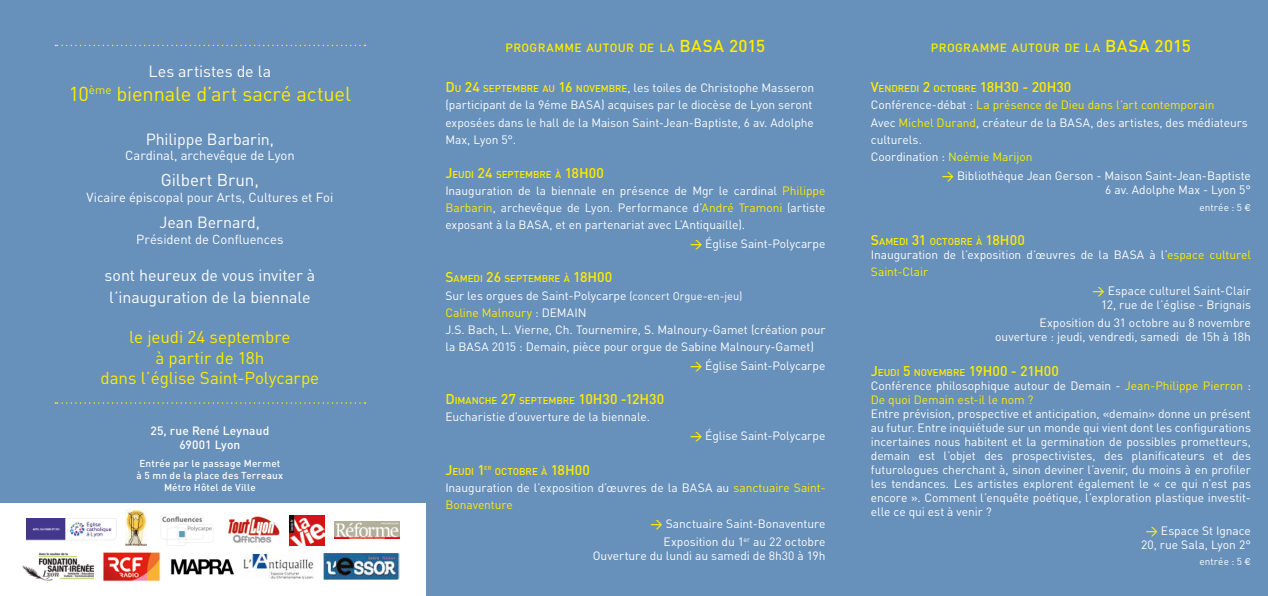
<style>
.page{position:relative;width:1268px;height:596px;background:#fff}
.page>*{position:absolute;margin:0;border:0;box-sizing:border-box;transform-origin:0 0}
.t1{font:20px "DIN";letter-spacing:-.01em;color:#ffed00}
.t2{font:17px/20.4px "DIN";letter-spacing:-.005em;color:#ffed00;text-align:center}
.t3{font:17px "DIN";letter-spacing:-.005em;color:#fff}
.t4{font:16px/21.6px "DIN";letter-spacing:-.005em;color:#fff}
.t5{font:500 14px "DIN";letter-spacing:-.005em;color:#ffed00}
.t6{font:13px "DIN";letter-spacing:-.005em;color:#fff}
.t7{font:12px/17px "DIN";letter-spacing:-.005em;color:#fff}
.t8{font:12px/14px "DIN";letter-spacing:-.005em;color:#ffed00}
.t9{font:500 12px/14.4px "DIN";letter-spacing:.01em;color:#fff;text-align:center}
.t10{font:500 11.9px "DIN";letter-spacing:.03em;color:#ffed00}
.t11{font:500 10px/12px "DIN";letter-spacing:.015em;color:#fff;text-align:center}
.t12{font:10px "DIN";letter-spacing:.005em;color:#fff}
.t13{font:500 9.8px "DIN";letter-spacing:-.005em;color:#ffed00}
.t14{font:500 5.7px "DIN";color:#ffed00}
.s1{font-size:17px}
.s2{font-weight:500;font-size:14px;color:#ffed00}
.s3{font-weight:500;font-size:9.8px;color:#ffed00}
.s4{font-size:14px}
.s5{color:#ffed00}
.s6{font-weight:500;color:#ffed00}
.s7{font-size:11px}
.s8{font-family:"Din B01"}
.s9{font-size:9.8px}
.s10{color:#fff}
</style>
<div class="page">
<div style="left:0;top:0;width:1267px;height:595px;background:#6790bb"></div>
<div style="left:0;top:503px;width:425px;height:92px;background:#fff"></div>
<img style="left:290px;top:515px;width:35px;height:30px">
<img style="left:162px;top:516px;width:51px;height:29px">
<img style="left:27px;top:518px;width:89px;height:21px">
<svg style="left:55px;top:402px;width:310px;height:1px"></svg>
<svg style="left:55px;top:45px;width:310px;height:1px"></svg>
<img style="left:23px;top:552px;width:70px;height:28px">
<img style="left:244px;top:554px;width:70px;height:24px">
<img style="left:323px;top:553px;width:77px;height:25px">
<img style="left:103px;top:552px;width:57px;height:29px">
<img style="left:334px;top:521px;width:66px;height:17px">
<img style="left:171px;top:559px;width:63px;height:16px">
<img style="left:228px;top:516px;width:52px;height:26px">
<img style="left:125px;top:509px;width:21px;height:36px">
<h3 class="t4" style="left:149px;top:60px;width:124px">Les artistes de la</h3>
<h1 class="t1" style="left:69px;top:81px;width:283px">10<sup>ème</sup> biennale d’art sacré actuel</h1>
<h3 class="t4" style="left:146px;top:128px;width:130px">Philippe Barbarin,</h3>
<p class="t6" style="left:125px;top:147px;width:171px">Cardinal, archevêque de Lyon</p>
<h2 class="t3" style="left:161px;top:169px;width:99px">Gilbert Brun,</h2>
<p class="t6" style="left:86px;top:189px;width:248px">Vicaire épiscopal pour Arts, Cultures et Foi</p>
<h3 class="t4" style="left:160px;top:211px;width:102px">Jean Bernard,</h3>
<p class="t6" style="left:136px;top:230px;width:149px">Président de Confluences</p>
<h3 class="t4" style="left:105px;top:264px;width:212px">sont heureux de vous inviter à l’inauguration de la biennale</h3>
<h2 class="t2" style="left:100px;top:326px;width:220px">le jeudi 24 septembre<br>à partir de 18h<br>dans l’église Saint-Polycarpe</h2>
<p class="t9" style="left:150px;top:422px;width:120px">25, rue René Leynaud<br>69001 Lyon</p>
<p class="t11" style="left:136px;top:457px;width:148px">Entrée par le passage Mermet à 5 mn de la place des Terreaux<br>Métro Hôtel de Ville</p>
<p class="t10" style="left:505px;top:40px;width:261px">PROGRAMME AUTOUR DE LA <span class="s1">BASA 2015</span></p>
<p class="t10" style="left:930px;top:40px;width:261px">PROGRAMME AUTOUR DE LA <span class="s1">BASA 2015</span></p>
<p class="t7" style="left:445px;top:79px;width:370px"><span class="s2">D</span> <span class="s3">U</span> <span class="s2">24</span> <span class="s3">SEPTEMBRE AU</span> <span class="s2">16</span> <span class="s3">NOVEMBRE</span>, les toiles de Christophe Masseron (participant de la 9éme BASA) acquises par le diocèse de Lyon seront exposées dans le hall de la Maison Saint-Jean-Baptiste, 6 av. Adolphe Max, Lyon 5°.</p>
<p class="t13" style="left:445px;top:168px;width:160px"><span class="s4">J</span>EUDI <span class="s4">24</span> SEPTEMBRE À <span class="s4">18H00</span></p>
<p class="t7" style="left:445px;top:182px;width:381px;text-align:justify">Inauguration de la biennale en présence de Mgr le cardinal <span class="s5">Philippe Barbarin</span>, archevêque de Lyon. Performance d’<span class="s5">André Tramoni</span> (artiste exposant à la BASA, et en partenariat avec L’Antiquaille).</p>
<p class="t7" style="left:690px;top:235px;width:137px"><span class="s6">&gt;</span> Église Saint-Polycarpe</p>
<p class="t13" style="left:445px;top:272px;width:168px"><span class="s4">S</span>AMEDI <span class="s4">26</span> SEPTEMBRE À <span class="s4">18H00</span></p>
<p class="t7" style="left:445px;top:286px;width:381px">Sur les orgues de Saint-Polycarpe <span class="s7">(concert Orgue-en-jeu)<br></span><span class="s5">Caline Malnoury</span> : DEMAIN<br>J.S. Bach, L. Vierne, Ch. Tournemire, S. Malnoury-Gamet (création pour la BASA 2015 : Demain, pièce pour orgue de Sabine Malnoury-Gamet)</p>
<p class="t7" style="left:690px;top:356px;width:137px"><span class="s6">&gt;</span> Église Saint-Polycarpe</p>
<p class="t13" style="left:445px;top:394px;width:220px"><span class="s4">D</span> IMANCH E <span class="s4">27</span> SEPTEMBRE <span class="s4">10H30 -12H30</span></p>
<p class="t7" style="left:445px;top:407px;width:206px">Eucharistie d’ouverture de la biennale.</p>
<p class="t7" style="left:690px;top:426px;width:137px"><span class="s6">&gt;</span> Église Saint-Polycarpe</p>
<p class="t13" style="left:445px;top:464px;width:41px"><span class="s4">J</span>EUDI <span class="s4">1</span></p>
<p class="t14" style="left:484px;top:464px;width:9px">ER</p>
<p class="t13" style="left:495px;top:464px;width:97px">OCTOBRE À <span class="s4">18H00</span></p>
<p class="t7" style="left:445px;top:478px;width:381px">Inauguration de l’exposition d’œuvres de la BASA au <span class="s5">sanctuaire Saint-<br>Bonaventure</span></p>
<p class="t7" style="left:650px;top:513px;width:176px;line-height:18px;text-align:right"><span class="s6">&gt;</span> Sanctuaire Saint-Bonaventure<br>Exposition du 1<sup>er</sup> au 22 octobre</p>
<p class="t7" style="left:592px;top:546px;width:234px">Ouverture du lundi au samedi de 8h30 à 19h</p>
<p class="t13" style="left:870px;top:83px;width:202px"><span class="s4">V</span>ENDREDI <span class="s4">2</span> OCTOBRE <span class="s4">18H30 - 20H30</span></p>
<p class="t7" style="left:870px;top:96px;width:378px">Conférence-débat : <span class="s5">La présence de Dieu dans l’art contemporain<br></span>Avec <span class="s5">Michel Durand</span>, créateur de la BASA, des artistes, des médiateurs culturels.<br>Coordination : <span class="s5">Noémie Marijon</span></p>
<p class="t7" style="left:941px;top:168px;width:310px;line-height:14px;text-align:right"><span class="s6">&gt;</span> Bibliothèque Jean Gerson - Maison Saint-Jean-Baptiste<br>6 av. Adolphe Max - Lyon 5°</p>
<p class="t12" style="left:1199px;top:200px;width:53px">entrée : 5 <span class="s8">€</span></p>
<p class="t13" style="left:870px;top:235px;width:155px"><span class="s4">S</span>AMEDI <span class="s4">31</span> OCTOBRE À <span class="s4">18H00</span></p>
<p class="t7" style="left:870px;top:246px;width:381px">Inauguration de l’exposition d’œuvres de la BASA à l’<span class="s5">espace culturel<br>Saint-Clair</span></p>
<p class="t7" style="left:1092px;top:283px;width:160px;line-height:14px;text-align:right"><span class="s6">&gt;</span> Espace culturel Saint-Clair<br>12, rue de l’église - Brignais</p>
<p class="t7" style="left:994px;top:315px;width:257px;line-height:14px;text-align:right">Exposition du 31 octobre au 8 novembre ouverture : jeudi, vendredi, samedi de 15h à 18h</p>
<p class="t5" style="left:870px;top:361px;width:190px">J<span class="s9">EUDI</span> 5 <span class="s9">NOVEMBRE</span> 19H00 - 21H00</p>
<p class="t8" style="left:870px;top:378px;width:381px"><span class="s10">Conférence philosophique autour de Demain -</span> Jean-Philippe Pierron <span class="s10">:<br></span>De quoi Demain est-il le nom ?</p>
<p class="t7" style="left:870px;top:406px;width:381px;line-height:14px;text-align:justify">Entre prévision, prospective et anticipation, «demain» donne un présent au futur. Entre inquiétude sur un monde qui vient dont les configurations incertaines nous habitent et la germination de possibles prometteurs, demain est l’objet des prospectivistes, des planificateurs et des futurologues cherchant à, sinon deviner l’avenir, du moins à en profiler les tendances. Les artistes explorent également le « ce qui n’est pas encore ». Comment l’enquête poétique, l’exploration plastique investit&shy;elle ce qui est à venir ?</p>
<p class="t7" style="left:1140px;top:523px;width:111px;line-height:14px;text-align:center"><span class="s6">&gt;</span> Espace St Ignace<br>20, rue Sala, Lyon 2°</p>
<p class="t12" style="left:1199px;top:554px;width:53px">entrée : 5 <span class="s8">€</span></p>
</div>
